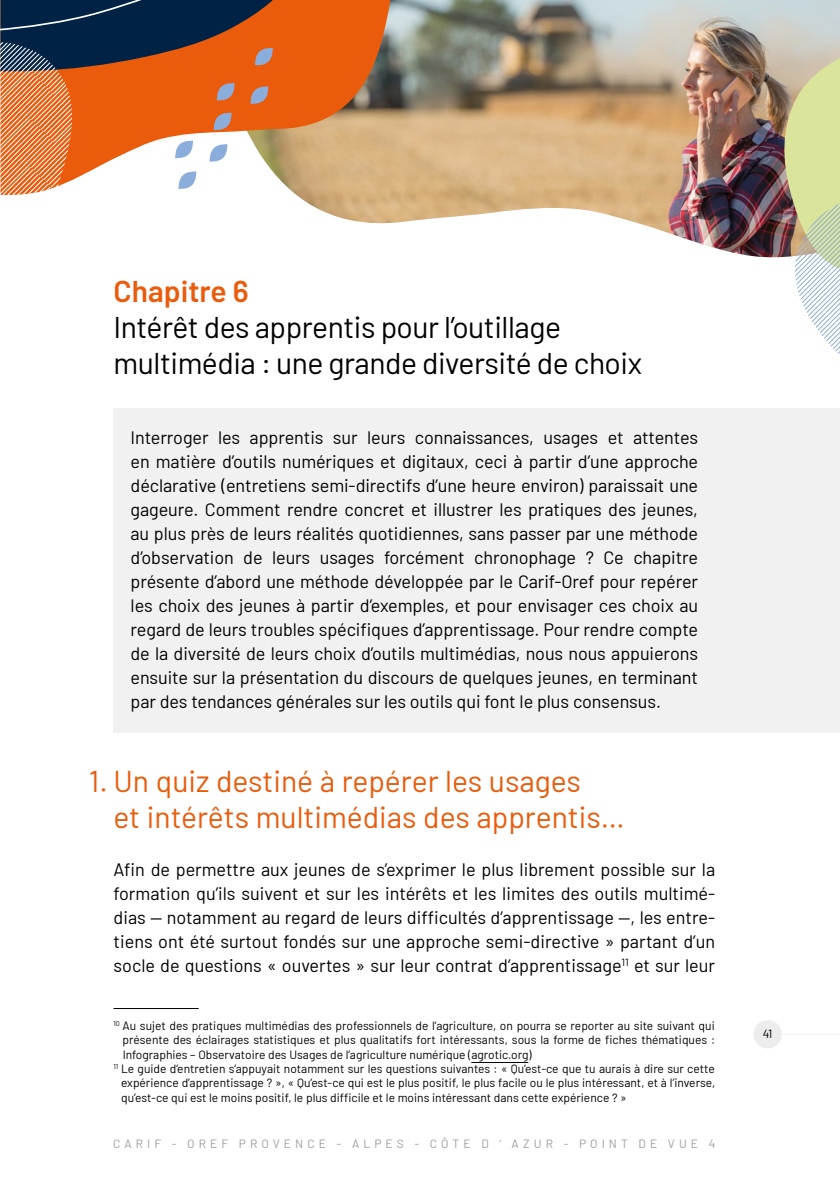
<style>
.page{position:relative;width:840px;height:1191px;background:#fff}
.page>*{position:absolute;margin:0;border:0;box-sizing:border-box;transform-origin:0 0}
.t1{font:30px/36px "Barlow";letter-spacing:-.015em;color:#000}
.t2{font:30px/36px "Barlow";color:#ea5b0b}
.t3{font:600 30px "Barlow";color:#ea5b0b}
.t4{font:18px/24px "Barlow";letter-spacing:-.005em;color:#000;text-align:justify}
.t5{font:12px "Barlow";color:#000}
.t6{font:12px "Barlow";letter-spacing:.34em;color:#9d9d9c}
</style>
<div class="page">
<div style="left:113px;top:408px;width:726px;height:324px;background:#f1f1f1"></div>
<img style="left:303px;top:0;width:166px;height:224px">
<svg style="left:303px;top:0;width:93px;height:195px;background:#ce7f47"></svg>
<img style="left:469px;top:0;width:370px;height:354px">
<svg style="left:0;top:0;width:303px;height:200px"></svg>
<hr style="left:471px;top:1062px;width:57px;height:1px;background:#000">
<hr style="left:113px;top:1008px;width:85px;height:1px;background:#000">
<hr style="left:767px;top:1033px;width:72px;height:1px;background:#ededed">
<div style="left:753px;top:1020px;width:28px;height:28px;background:#ededed;border-radius:50%"></div>
<h1 class="t3" style="left:113px;top:269px;width:137px">Chapitre 6</h1>
<h1 class="t1" style="left:113px;top:307px;width:529px">Intérêt des apprentis pour l’outillage multimédia : une grande diversité de choix</h1>
<p class="t4" style="left:130px;top:424px;width:569px">Interroger les apprentis sur leurs connaissances, usages et attentes en matière d’outils numériques et digitaux, ceci à partir d’une approche déclarative (entretiens semi-directifs d’une heure environ) paraissait une gageure. Comment rendre concret et illustrer les pratiques des jeunes, au plus près de leurs réalités quotidiennes, sans passer par une méthode d’observation de leurs usages forcément chronophage ? Ce chapitre présente d’abord une méthode développée par le Carif-Oref pour repérer les choix des jeunes à partir d’exemples, et pour envisager ces choix au regard de leurs troubles spécifiques d’apprentissage. Pour rendre compte de la diversité de leurs choix d’outils multimédias, nous nous appuierons ensuite sur la présentation du discours de quelques jeunes, en terminant par des tendances générales sur les outils qui font le plus consensus.</p>
<h1 class="t2" style="left:113px;top:761px;width:512px;text-indent:-25px">1. Un quiz destiné à repérer les usages<br>et intérêts multimédias des apprentis…</h1>
<p class="t4" style="left:113px;top:856px;width:603px">Afin de permettre aux jeunes de s’exprimer le plus librement possible sur la formation qu’ils suivent et sur les intérêts et les limites des outils multimé&shy;dias — notamment au regard de leurs difficultés d’apprentissage —, les entre&shy;tiens ont été surtout fondés sur une approche semi-directive » partant d’un socle de questions « ouvertes » sur leur contrat d’apprentissage<sup>11</sup> et sur leur</p>
<p class="t5" style="left:113px;top:1016px;width:602px"><sup>10</sup> Au sujet des pratiques multimédias des professionnels de l’agriculture, on pourra se reporter au site suivant qui</p>
<p class="t5" style="left:122px;top:1031px;width:593px">présente des éclairages statistiques et plus qualitatifs fort intéressants, sous la forme de fiches thématiques :</p>
<p class="t5" style="left:123px;top:1045px;width:410px">Infographies – Observatoire des Usages de l’agriculture numérique (agrotic.org)</p>
<p class="t5" style="left:113px;top:1060px;width:602px"><sup>11</sup> Le guide d’entretien s’appuyait notamment sur les questions suivantes : « Qu’est-ce que tu aurais à dire sur cette</p>
<p class="t5" style="left:121px;top:1074px;width:595px">expérience d’apprentissage ? », « Qu’est-ce qui est le plus positif, le plus facile ou le plus intéressant, et à l’inverse,</p>
<p class="t5" style="left:121px;top:1088px;width:507px">qu’est-ce qui est le moins positif, le plus difficile et le moins intéressant dans cette expérience ? »</p>
<p class="t6" style="left:113px;top:1135px;width:603px">CARIF - OREF PROVENCE - ALPES - CÔTE D ‘ AZUR - POINT DE VUE 4</p>
<p class="t5" style="left:762px;top:1025px;width:11px">41</p>
</div>
